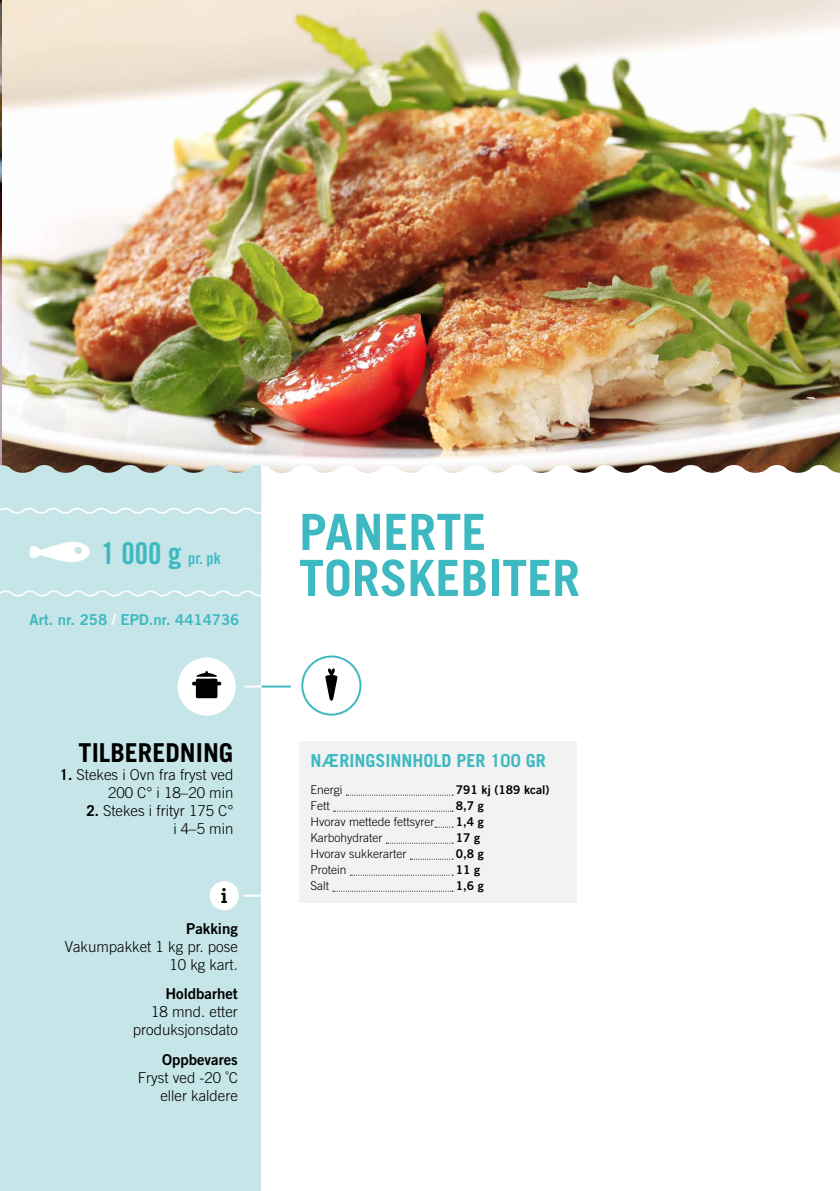
<style>
.page{position:relative;width:840px;height:1191px;background:#fff}
.page>*{position:absolute;margin:0;border:0;box-sizing:border-box;transform-origin:0 0}
.t1{font:700 50px/46px "Trade Gothic";color:#3eb9c1}
.t2{font:30px "Trade Gothic Bold Cond Twenty";color:#3eb9c1}
.t3{font:700 26px "Trade Gothic";color:#000}
.t4{font:700 23.2px "Archer";color:#000}
.t5{font:700 18px "Trade Gothic";color:#3eb9c1}
.t6{font:300 15px/18px "Trade Gothic";color:#000;text-align:right}
.t7{font:15px "Trade Gothic Bold Two";color:#000}
.t8{font:15px "Trade Gothic Bold Two";color:#3eb9c1}
.t9{font:300 12px "Trade Gothic";color:#000}
.t10{font:12px "Trade Gothic Bold Two";color:#000}
.s1{font-size:16px}
.s2{color:#fff}
.s3{font-weight:700}
</style>
<div class="page">
<img style="left:2px;top:0;width:837px;height:464px">
<img style="left:0;top:0;width:2px;height:464px">
<div style="left:0;top:464px;width:261px;height:727px;background:#c5e5e8"></div>
<svg style="left:261px;top:464px;width:578px;height:439px"></svg>
<div style="left:302px;top:656px;width:58px;height:58px;background:#fff;border-radius:50%"></div>
<div style="left:301px;top:655px;width:60px;height:60px;border:2px solid #3eb9c1;border-radius:50%"></div>
<svg style="left:325px;top:668px;width:12px;height:32px"></svg>
<svg style="left:244px;top:685px;width:17px;height:2px"></svg>
<hr style="left:261px;top:685px;width:30px;height:2px;background:#3eb9c1">
<div style="left:177px;top:657px;width:58px;height:58px;background:#fff;border-radius:50%"></div>
<div style="left:196px;top:678px;width:21px;height:20px;background:#000;border-radius:2px"></div>
<hr style="left:192px;top:681px;width:29px;height:4px;background:#000;border-radius:2px">
<svg style="left:196px;top:671px;width:21px;height:6px"></svg>
<svg style="left:243px;top:894px;width:18px;height:2px"></svg>
<div style="left:209px;top:881px;width:30px;height:29px;background:#fff;border-radius:50%"></div>
<svg style="left:0;top:505px;width:301px;height:93px"></svg>
<div style="left:299px;top:741px;width:277px;height:161px;background:#f2f2f2"></div>
<svg style="left:346px;top:794px;width:107px;height:1px"></svg>
<svg style="left:333px;top:810px;width:120px;height:1px"></svg>
<svg style="left:435px;top:826px;width:18px;height:1px"></svg>
<svg style="left:386px;top:842px;width:67px;height:1px"></svg>
<svg style="left:410px;top:858px;width:43px;height:1px"></svg>
<svg style="left:350px;top:874px;width:103px;height:1px"></svg>
<svg style="left:333px;top:890px;width:120px;height:1px"></svg>
<h2 class="t2" style="left:102px;top:534px;width:121px">1 000 g <span class="s1">pr. pk</span></h2>
<p class="t8" style="left:30px;top:610px;width:211px">Art. nr. 258 <span class="s2">/</span> EPD.nr. 4414736</p>
<h3 class="t3" style="left:79px;top:736px;width:156px">TILBEREDNING</h3>
<p class="t6" style="left:60px;top:765px;width:175px"><span class="s3">1.</span> Stekes i Ovn fra fryst ved<br>200 C° i 18–20 min</p>
<p class="t6" style="left:86px;top:801px;width:148px"><span class="s3">2.</span> Stekes i frityr 175 C° i 4–5 min</p>
<h3 class="t4" style="left:220px;top:876px;width:9px">i</h3>
<p class="t7" style="left:186px;top:919px;width:53px">Pakking</p>
<p class="t6" style="left:65px;top:937px;width:174px">Vakumpakket 1 kg pr. pose<br>10 kg kart.</p>
<p class="t7" style="left:165px;top:984px;width:74px">Holdbarhet</p>
<p class="t6" style="left:133px;top:1003px;width:107px">18 mnd. etter produksjonsdato</p>
<p class="t7" style="left:162px;top:1050px;width:77px">Oppbevares</p>
<p class="t6" style="left:138px;top:1068px;width:102px">Fryst ved -20 ˚C eller kaldere</p>
<h1 class="t1" style="left:299px;top:508px;width:282px">PANERTE<br>TORSKEBITER</h1>
<p class="t5" style="left:310px;top:749px;width:237px">NÆRINGSINNHOLD PER 100 GR</p>
<p class="t9" style="left:310px;top:782px;width:34px">Energi</p>
<p class="t10" style="left:455px;top:782px;width:95px">791 kj (189 kcal)</p>
<p class="t9" style="left:310px;top:798px;width:21px">Fett</p>
<p class="t10" style="left:455px;top:798px;width:29px">8,7 g</p>
<p class="t9" style="left:310px;top:814px;width:125px">Hvorav mettede fettsyrer</p>
<p class="t10" style="left:455px;top:814px;width:29px">1,4 g</p>
<p class="t9" style="left:310px;top:830px;width:73px">Karbohydrater</p>
<p class="t10" style="left:455px;top:830px;width:26px">17 g</p>
<p class="t9" style="left:310px;top:846px;width:97px">Hvorav sukkerarter</p>
<p class="t10" style="left:455px;top:846px;width:29px">0,8 g</p>
<p class="t9" style="left:310px;top:862px;width:37px">Protein</p>
<p class="t10" style="left:455px;top:862px;width:26px">11 g</p>
<p class="t9" style="left:310px;top:878px;width:20px">Salt</p>
<p class="t10" style="left:455px;top:878px;width:29px">1,6 g</p>
</div>
